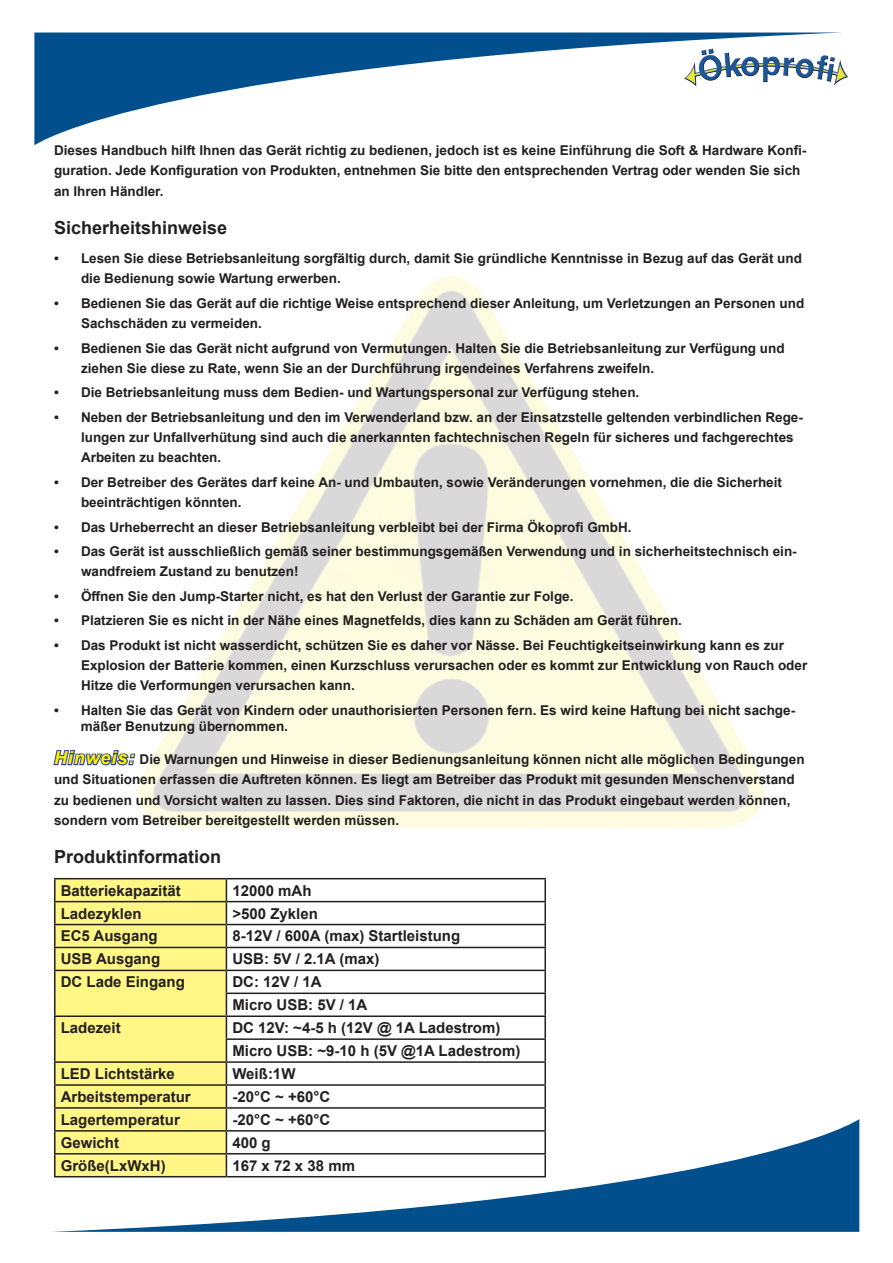
<style>
.page{position:relative;width:893px;height:1263px;background:#fff}
.page>*{position:absolute;margin:0;border:0;box-sizing:border-box;transform-origin:0 0}
.t1{font:700 18px "Arial";color:#231f20}
.t2{font:700 15px/23px "Arial";color:#231f20}
.t3{font:700 13.5px/20.2px "Arial";color:#231f20}
.s1{font-style:italic;font-size:18px;color:#fff101}
</style>
<div class="page">
<svg style="left:34px;top:33px;width:796px;height:112px"></svg>
<svg style="left:52px;top:1119px;width:807px;height:113px"></svg>
<img style="left:682px;top:45px;width:166px;height:45px">
<img style="left:138px;top:275px;width:627px;height:553px">
<svg style="left:53px;top:750px;width:83px;height:16px"></svg>
<div style="left:56px;top:879px;width:170px;height:297px;background:#fff685"></div>
<hr style="left:54px;top:878px;width:172px;height:1px;background:#231f20">
<hr style="left:54px;top:879px;width:2px;height:22px;background:#231f20">
<hr style="left:226px;top:878px;width:320px;height:1px;background:#231f20">
<hr style="left:544px;top:879px;width:2px;height:22px;background:#231f20">
<hr style="left:54px;top:901px;width:172px;height:1px;background:#231f20">
<hr style="left:54px;top:902px;width:2px;height:22px;background:#231f20">
<hr style="left:226px;top:901px;width:320px;height:1px;background:#231f20">
<hr style="left:544px;top:902px;width:2px;height:22px;background:#231f20">
<hr style="left:54px;top:924px;width:172px;height:1px;background:#231f20">
<hr style="left:54px;top:925px;width:2px;height:22px;background:#231f20">
<hr style="left:226px;top:924px;width:320px;height:1px;background:#231f20">
<hr style="left:544px;top:925px;width:2px;height:22px;background:#231f20">
<hr style="left:54px;top:947px;width:172px;height:1px;background:#231f20">
<hr style="left:54px;top:948px;width:2px;height:22px;background:#231f20">
<hr style="left:226px;top:947px;width:320px;height:1px;background:#231f20">
<hr style="left:544px;top:948px;width:2px;height:22px;background:#231f20">
<hr style="left:54px;top:970px;width:172px;height:1px;background:#231f20">
<hr style="left:54px;top:971px;width:2px;height:22px;background:#231f20">
<hr style="left:226px;top:970px;width:320px;height:1px;background:#231f20">
<hr style="left:544px;top:971px;width:2px;height:21px;background:#231f20">
<hr style="left:54px;top:993px;width:2px;height:22px;background:#231f20">
<hr style="left:226px;top:992px;width:320px;height:2px;background:#231f20">
<hr style="left:544px;top:994px;width:2px;height:21px;background:#231f20">
<hr style="left:54px;top:1015px;width:172px;height:2px;background:#231f20">
<hr style="left:54px;top:1017px;width:2px;height:22px;background:#231f20">
<hr style="left:226px;top:1015px;width:320px;height:2px;background:#231f20">
<hr style="left:544px;top:1017px;width:2px;height:21px;background:#231f20">
<hr style="left:54px;top:1039px;width:2px;height:22px;background:#231f20">
<hr style="left:226px;top:1038px;width:320px;height:2px;background:#231f20">
<hr style="left:544px;top:1040px;width:2px;height:21px;background:#231f20">
<hr style="left:54px;top:1061px;width:172px;height:2px;background:#231f20">
<hr style="left:54px;top:1063px;width:2px;height:21px;background:#231f20">
<hr style="left:226px;top:1061px;width:320px;height:2px;background:#231f20">
<hr style="left:544px;top:1063px;width:2px;height:21px;background:#231f20">
<hr style="left:54px;top:1084px;width:172px;height:2px;background:#231f20">
<hr style="left:54px;top:1086px;width:2px;height:21px;background:#231f20">
<hr style="left:226px;top:1084px;width:320px;height:2px;background:#231f20">
<hr style="left:544px;top:1086px;width:2px;height:21px;background:#231f20">
<hr style="left:54px;top:1107px;width:172px;height:2px;background:#231f20">
<hr style="left:54px;top:1109px;width:2px;height:21px;background:#231f20">
<hr style="left:226px;top:1107px;width:320px;height:2px;background:#231f20">
<hr style="left:544px;top:1109px;width:2px;height:21px;background:#231f20">
<hr style="left:54px;top:1130px;width:172px;height:1px;background:#231f20">
<hr style="left:54px;top:1131px;width:2px;height:22px;background:#231f20">
<hr style="left:226px;top:1130px;width:320px;height:1px;background:#231f20">
<hr style="left:544px;top:1131px;width:2px;height:22px;background:#231f20">
<hr style="left:54px;top:1153px;width:172px;height:1px;background:#231f20">
<hr style="left:54px;top:1154px;width:2px;height:22px;background:#231f20">
<hr style="left:226px;top:1153px;width:320px;height:1px;background:#231f20">
<svg style="left:226px;top:879px;width:1px;height:297px"></svg>
<hr style="left:544px;top:1154px;width:2px;height:22px;background:#231f20">
<hr style="left:54px;top:1176px;width:172px;height:1px;background:#231f20">
<hr style="left:226px;top:1176px;width:320px;height:1px;background:#231f20">
<p class="t3" style="left:54px;top:140px;width:754px">Dieses Handbuch hilft Ihnen das Gerät richtig zu bedienen, jedoch ist es keine Einführung die Soft &amp; Hardware Konfi&shy;guration. Jede Konfiguration von Produkten, entnehmen Sie bitte den entsprechenden Vertrag oder wenden Sie sich an Ihren Händler.</p>
<h1 class="t1" style="left:54px;top:215px;width:175px">Sicherheitshinweise</h1>
<p class="t3" style="left:81px;top:248px;width:722px;text-indent:-27px">• Lesen Sie diese Betriebsanleitung sorgfältig durch, damit Sie gründliche Kenntnisse in Bezug auf das Gerät und die Bedienung sowie Wartung erwerben.</p>
<p class="t3" style="left:81px;top:293px;width:725px;text-indent:-27px">• Bedienen Sie das Gerät auf die richtige Weise entsprechend dieser Anleitung, um Verletzungen an Personen und<br>Sachschäden zu vermeiden.</p>
<p class="t3" style="left:81px;top:338px;width:705px;text-indent:-27px">• Bedienen Sie das Gerät nicht aufgrund von Vermutungen. Halten Sie die Betriebsanleitung zur Verfügung und ziehen Sie diese zu Rate, wenn Sie an der Durchführung irgendeines Verfahrens zweifeln.</p>
<p class="t3" style="left:54px;top:383px;width:587px">• Die Betriebsanleitung muss dem Bedien- und Wartungspersonal zur Verfügung stehen.</p>
<p class="t3" style="left:81px;top:407px;width:723px;text-indent:-27px">• Neben der Betriebsanleitung und den im Verwenderland bzw. an der Einsatzstelle geltenden verbindlichen Rege&shy;lungen zur Unfallverhütung sind auch die anerkannten fachtechnischen Regeln für sicheres und fachgerechtes<br>Arbeiten zu beachten.</p>
<p class="t3" style="left:81px;top:472px;width:702px;text-indent:-27px">• Der Betreiber des Gerätes darf keine An- und Umbauten, sowie Veränderungen vornehmen, die die Sicherheit beeinträchtigen könnten.</p>
<p class="t3" style="left:54px;top:517px;width:579px">• Das Urheberrecht an dieser Betriebsanleitung verbleibt bei der Firma Ökoprofi GmbH.</p>
<p class="t3" style="left:81px;top:541px;width:717px;text-indent:-27px">• Das Gerät ist ausschließlich gemäß seiner bestimmungsgemäßen Verwendung und in sicherheitstechnisch ein&shy;wandfreiem Zustand zu benutzen!</p>
<p class="t3" style="left:54px;top:586px;width:521px">• Öffnen Sie den Jump-Starter nicht, es hat den Verlust der Garantie zur Folge.</p>
<p class="t3" style="left:54px;top:611px;width:629px">• Platzieren Sie es nicht in der Nähe eines Magnetfelds, dies kann zu Schäden am Gerät führen.</p>
<p class="t3" style="left:81px;top:635px;width:728px;text-indent:-27px">• Das Produkt ist nicht wasserdicht, schützen Sie es daher vor Nässe. Bei Feuchtigkeitseinwirkung kann es zur<br>Explosion der Batterie kommen, einen Kurzschluss verursachen oder es kommt zur Entwicklung von Rauch oder<br>Hitze die Verformungen verursachen kann.</p>
<p class="t3" style="left:81px;top:702px;width:716px;line-height:16.2px;text-indent:-27px">• Halten Sie das Gerät von Kindern oder unauthorisierten Personen fern. Es wird keine Haftung bei nicht sachge&shy;mäßer Benutzung übernommen.</p>
<p class="t3" style="left:54px;top:749px;width:752px"><span class="s1">Hinweis:</span> Die Warnungen und Hinweise in dieser Bedienungsanleitung können nicht alle möglichen Bedingungen und Situationen erfassen die Auftreten können. Es liegt am Betreiber das Produkt mit gesunden Menschenverstand zu bedienen und Vorsicht walten zu lassen. Dies sind Faktoren, die nicht in das Produkt eingebaut werden können, sondern vom Betreiber bereitgestellt werden müssen.</p>
<h1 class="t1" style="left:54px;top:844px;width:169px">Produktinformation</h1>
<p class="t2" style="left:61px;top:879px;width:122px">Batteriekapazität</p>
<p class="t2" style="left:232px;top:879px;width:81px">12000 mAh</p>
<p class="t2" style="left:61px;top:902px;width:82px">Ladezyklen</p>
<p class="t2" style="left:232px;top:902px;width:87px">&gt;500 Zyklen</p>
<p class="t2" style="left:61px;top:925px;width:98px">EC5 Ausgang</p>
<p class="t2" style="left:232px;top:925px;width:229px">8-12V / 600A (max) Startleistung</p>
<p class="t2" style="left:61px;top:948px;width:101px">USB Ausgang</p>
<p class="t2" style="left:232px;top:948px;width:148px">USB: 5V / 2.1A (max)</p>
<p class="t2" style="left:61px;top:971px;width:126px">DC Lade Eingang</p>
<p class="t2" style="left:232px;top:971px;width:137px">DC: 12V / 1A<br>Micro USB: 5V / 1A</p>
<p class="t2" style="left:61px;top:1016px;width:62px">Ladezeit</p>
<p class="t2" style="left:232px;top:1016px;width:289px">DC 12V: ~4-5 h (12V @ 1A Ladestrom)<br>Micro USB: ~9-10 h (5V @1A Ladestrom)</p>
<p class="t2" style="left:61px;top:1062px;width:116px">LED Lichtstärke</p>
<p class="t2" style="left:232px;top:1062px;width:65px">Weiß:1W</p>
<p class="t2" style="left:61px;top:1085px;width:132px">Arbeitstemperatur</p>
<p class="t2" style="left:232px;top:1085px;width:99px">-20°C ~ +60°C</p>
<p class="t2" style="left:61px;top:1108px;width:121px">Lagertemperatur</p>
<p class="t2" style="left:232px;top:1108px;width:99px">-20°C ~ +60°C</p>
<p class="t2" style="left:61px;top:1131px;width:60px">Gewicht</p>
<p class="t2" style="left:232px;top:1131px;width:40px">400 g</p>
<p class="t2" style="left:61px;top:1154px;width:106px">Größe(LxWxH)</p>
<p class="t2" style="left:232px;top:1154px;width:124px">167 x 72 x 38 mm</p>
</div>
